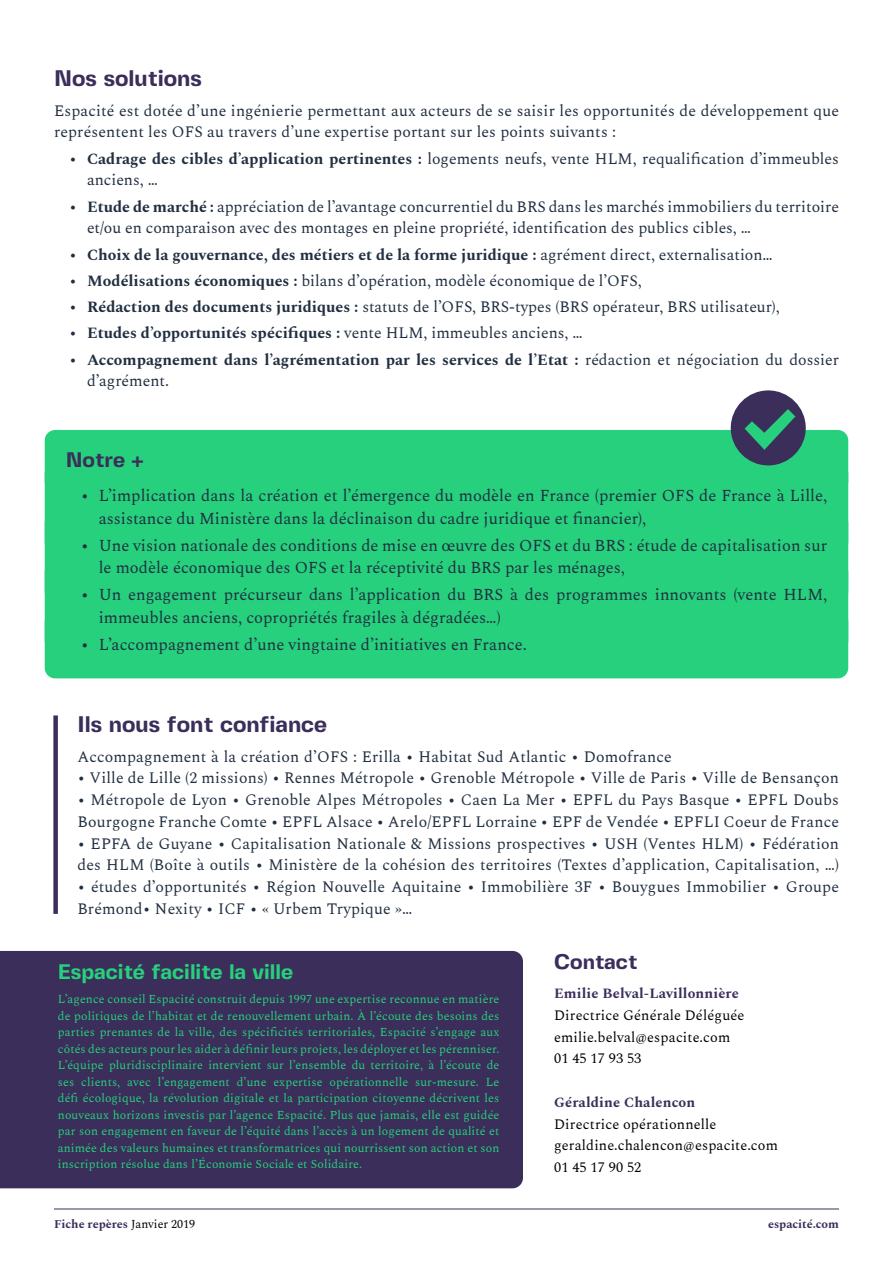
<style>
.page{position:relative;width:893px;height:1263px;background:#fff}
.page>*{position:absolute;margin:0;border:0;box-sizing:border-box;transform-origin:0 0}
.Texte_courant{font:700 22.5px "Fivo Sans Modern";color:#3b2e5a}
.Titre_2{font:700 22.5px "Fivo Sans Modern";color:#3b2e5a}
.Titre_2-2{font:700 21px "Fivo Sans Modern";color:#26d07c}
.Titre_2-3{font:700 21px "Fivo Sans Modern";color:#3b2e5a}
.t1{font:16.5px/22.5px "Spectral";color:#212f40}
.Texte_courant-2{font:15.75px/21.8px "Spectral";letter-spacing:.01em;color:#212f40}
.t2{font:700 15.75px/21.8px "Spectral";color:#212f40}
.Texte_courant-3{font:14.25px "Spectral";letter-spacing:.01em;color:#000}
.Texte_courant-4{font:700 14.25px "Spectral";letter-spacing:.01em;color:#3b2e5a}
.Texte_courant-5{font:12px/16.5px "Spectral";letter-spacing:.01em;color:#26d07c;text-align:justify}
.t3{font:700 12px "Spectral";color:#3b2e5a}
.s1{font-weight:700}
.s2{font-weight:400}
.s3{font-weight:400;color:#000}
</style>
<div class="page">
<hr style="left:54px;top:1208px;width:785px;height:1px;background:#3b2e5a">
<div style="left:53px;top:715px;width:5px;height:199px;background:#3b2e5a"></div>
<div style="left:45px;top:430px;width:803px;height:62px;background:#26d07c;border-radius:10px"></div>
<div style="left:45px;top:463px;width:803px;height:89px;background:#26d07c;border-radius:10px"></div>
<div style="left:45px;top:512px;width:803px;height:90px;background:#26d07c;border-radius:10px"></div>
<div style="left:45px;top:562px;width:803px;height:89px;background:#26d07c;border-radius:10px"></div>
<div style="left:45px;top:611px;width:803px;height:67px;background:#26d07c;border-radius:10px"></div>
<svg style="left:731px;top:390px;width:75px;height:75px"></svg>
<div style="left:0;top:951px;width:523px;height:237px;background:#3b2e5a"></div>
<p class="Titre_2" style="left:54px;top:65px;width:149px">Nos solutions</p>
<p class="Texte_courant-2" style="left:54px;top:98px;width:786px">Espacité est dotée d’une ingénierie permettant aux acteurs de se saisir les opportunités de développement que représentent les OFS au travers d’une expertise portant sur les points suivants :</p>
<p class="Texte_courant-2" style="left:87px;top:146px;width:753px;text-indent:-18px"><span class="s1">• Cadrage des cibles d’application pertinentes :</span> logements neufs, vente HLM, requalification d’immeubles anciens, …</p>
<p class="Texte_courant-2" style="left:87px;top:194px;width:753px;text-indent:-18px"><span class="s1">• Etude de marché :</span> appréciation de l’avantage concurrentiel du BRS dans les marchés immobiliers du territoire et/ou en comparaison avec des montages en pleine propriété, identification des publics cibles, …</p>
<p class="t2" style="left:69px;top:242px;width:705px">• Choix de la gouvernance, des métiers et de la forme juridique : <span class="s2">agrément direct, externalisation…</span></p>
<p class="Texte_courant-2" style="left:69px;top:269px;width:574px"><span class="s1">• Modélisations économiques :</span> bilans d’opération, modèle économique de l’OFS,</p>
<p class="Texte_courant-2" style="left:69px;top:295px;width:712px"><span class="s1">• Rédaction des documents juridiques :</span> statuts de l’OFS, BRS-types (BRS opérateur, BRS utilisateur),</p>
<p class="t2" style="left:69px;top:321px;width:515px">• Etudes d’opportunités spécifiques : <span class="s2">vente HLM, immeubles anciens, …</span></p>
<p class="t2" style="left:87px;top:347px;width:753px;text-indent:-18px">• Accompagnement dans l’agrémentation par les services de l’Etat : <span class="s2">rédaction et négociation du dossier d’agrément.</span></p>
<p class="Titre_2-3" style="left:66px;top:447px;width:79px">Notre +</p>
<p class="t1" style="left:99px;top:483px;width:730px;text-indent:-18px">• L’implication dans la création et l’émergence du modèle en France (premier OFS de France à Lille, assistance du Ministère dans la déclinaison du cadre juridique et financier),</p>
<p class="t1" style="left:99px;top:533px;width:730px;text-indent:-18px">• Une vision nationale des conditions de mise en œuvre des OFS et du BRS : étude de capitalisation sur le modèle économique des OFS et la réceptivité du BRS par les ménages,</p>
<p class="t1" style="left:99px;top:582px;width:730px;text-indent:-18px">• Un engagement précurseur dans l’application du BRS à des programmes innovants (vente HLM, immeubles anciens, copropriétés fragiles à dégradées…)</p>
<p class="t1" style="left:81px;top:632px;width:448px">• L’accompagnement d’une vingtaine d’initiatives en France.</p>
<p class="Texte_courant" style="left:77px;top:711px;width:251px">Ils nous font confiance</p>
<p class="Texte_courant-2" style="left:77px;top:744px;width:596px">Accompagnement à la création d’OFS : Erilla • Habitat Sud Atlantic • Domofrance</p>
<p class="Texte_courant-2" style="left:77px;top:766px;width:763px">• Ville de Lille (2 missions) • Rennes Métropole • Grenoble Métropole • Ville de Paris • Ville de Bensançon</p>
<p class="Texte_courant-2" style="left:77px;top:788px;width:763px">• Métropole de Lyon • Grenoble Alpes Métropoles • Caen La Mer • EPFL du Pays Basque • EPFL Doubs<br>Bourgogne Franche Comte • EPFL Alsace • Arelo/EPFL Lorraine • EPF de Vendée • EPFLI Coeur de France</p>
<p class="Texte_courant-2" style="left:77px;top:831px;width:763px">• EPFA de Guyane • Capitalisation Nationale &amp; Missions prospectives • USH (Ventes HLM) • Fédération des HLM (Boîte à outils • Ministère de la cohésion des territoires (Textes d’application, Capitalisation, …)</p>
<p class="Texte_courant-2" style="left:77px;top:875px;width:763px">• études d’opportunités • Région Nouvelle Aquitaine • Immobilière 3F • Bouygues Immobilier • Groupe<br>Brémond• Nexity • ICF • « Urbem Trypique »…</p>
<p class="Titre_2-2" style="left:58px;top:959px;width:237px">Espacité facilite la ville</p>
<p class="Texte_courant-5" style="left:58px;top:990px;width:443px">L’agence conseil Espacité construit depuis 1997 une expertise reconnue en matière de politiques de l’habitat et de renouvellement urbain. À l’écoute des besoins des parties prenantes de la ville, des spécificités territoriales, Espacité s’engage aux côtés des acteurs pour les aider à définir leurs projets, les déployer et les pérenniser.<br>L’équipe pluridisciplinaire intervient sur l’ensemble du territoire, à l’écoute de ses clients, avec l’engagement d’une expertise opérationnelle sur-mesure. Le défi écologique, la révolution digitale et la participation citoyenne décrivent les nouveaux horizons investis par l’agence Espacité. Plus que jamais, elle est guidée par son engagement en faveur de l’équité dans l’accès à un logement de qualité et animée des valeurs humaines et transformatrices qui nourrissent son action et son inscription résolue dans l’Économie Sociale et Solidaire.</p>
<p class="Titre_2-3" style="left:554px;top:948px;width:85px">Contact</p>
<p class="Texte_courant-4" style="left:554px;top:983px;width:186px">Emilie Belval-Lavillonnière</p>
<p class="Texte_courant-3" style="left:554px;top:1005px;width:192px">Directrice Générale Déléguée</p>
<p class="Texte_courant-3" style="left:554px;top:1026px;width:178px">emilie.belval@espacite.com</p>
<p class="Texte_courant-3" style="left:554px;top:1048px;width:89px">01 45 17 93 53</p>
<p class="Texte_courant-4" style="left:554px;top:1092px;width:143px">Géraldine Chalencon</p>
<p class="Texte_courant-3" style="left:554px;top:1113px;width:164px">Directrice opérationnelle</p>
<p class="Texte_courant-3" style="left:554px;top:1135px;width:225px">geraldine.chalencon@espacite.com</p>
<p class="Texte_courant-3" style="left:554px;top:1157px;width:89px">01 45 17 90 52</p>
<p class="t3" style="left:54px;top:1215px;width:143px">Fiche repères <span class="s3">Janvier 2019</span></p>
<p class="t3" style="left:768px;top:1215px;width:72px">espacité.com</p>
</div>
